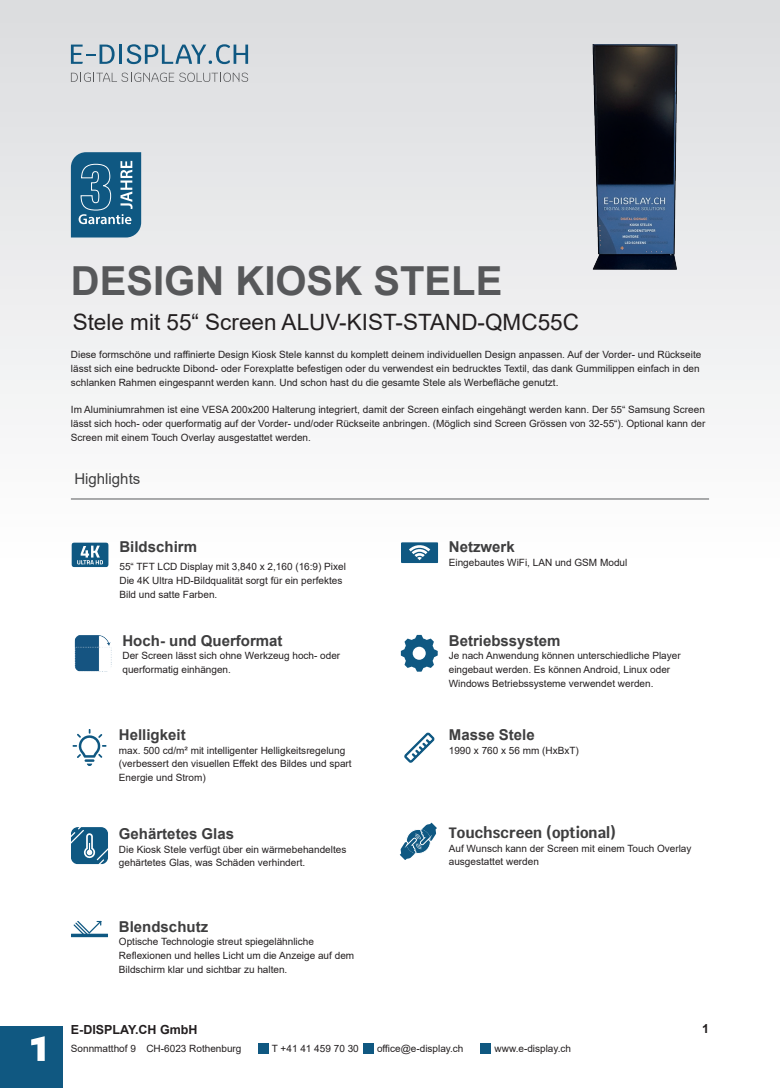
<style>
.page{position:relative;width:780px;height:1088px;background:#fff}
.page>*{position:absolute;margin:0;border:0;box-sizing:border-box;transform-origin:0 0}
.t1{font:700 40px "Arial";color:#57585a}
.t2{font:22.5px "Arial";color:#231f20}
.t3{font:700 15px "Arial";color:#3e3e3f}
.t4{font:700 15px "Krub";color:#3e3e3f}
.t5{font:15px "Arial";color:#3e3e3f}
.t6{font:700 12.5px "Arial";color:#231f20}
.t7{font:10px/13.8px "Arial";color:#231f20}
</style>
<div class="page">
<div style="left:0;top:0;width:780px;height:567px;background:linear-gradient(to bottom,#dbdcdf,#fefefe)"></div>
<div style="left:258px;top:1043px;width:10px;height:10px;background:#105881"></div>
<div style="left:363px;top:1043px;width:10px;height:10px;background:#105881"></div>
<div style="left:0;top:1026px;width:62px;height:62px;background:#105881"></div>
<svg style="left:31px;top:1036px;width:14px;height:25px"></svg>
<div style="left:480px;top:1043px;width:11px;height:11px;background:#105881"></div>
<hr style="left:71px;top:499px;width:638px;height:1px;background:#57585a">
<img style="left:552px;top:44px;width:178px;height:247px">
<hr style="left:71px;top:934px;width:37px;height:3px;background:#0f5882">
<svg style="left:74px;top:921px;width:27px;height:13px"></svg>
<svg style="left:71px;top:542px;width:38px;height:25px"></svg>
<svg style="left:401px;top:542px;width:37px;height:21px"></svg>
<svg style="left:72px;top:729px;width:35px;height:37px"></svg>
<svg style="left:71px;top:827px;width:37px;height:37px"></svg>
<svg style="left:400px;top:635px;width:38px;height:37px"></svg>
<svg style="left:404px;top:732px;width:31px;height:31px"></svg>
<svg style="left:400px;top:822px;width:37px;height:38px"></svg>
<img style="left:74px;top:635px;width:38px;height:36px">
<svg style="left:71px;top:152px;width:70px;height:85px;background:#2d6c91"></svg>
<svg style="left:71px;top:45px;width:44px;height:19px"></svg>
<hr style="left:119px;top:45px;width:3px;height:19px;background:#0f5882">
<svg style="left:127px;top:44px;width:121px;height:20px;background:#a0b7c4"></svg>
<svg style="left:71px;top:73px;width:177px;height:9px;background:#c4c5c7"></svg>
<h1 class="t1" style="left:71px;top:253px;width:433px">DESIGN KIOSK STELE</h1>
<h2 class="t2" style="left:73px;top:307px;width:507px">Stele mit 55“ Screen ALUV-KIST-STAND-QMC55C</h2>
<p class="t7" style="left:71px;top:348px;width:632px">Diese formschöne und raffinierte Design Kiosk Stele kannst du komplett deinem individuellen Design anpassen. Auf der Vorder- und Rückseite lässt sich eine bedruckte Dibond- oder Forexplatte befestigen oder du verwendest ein bedrucktes Textil, das dank Gummilippen einfach in den schlanken Rahmen eingespannt werden kann. Und schon hast du die gesamte Stele als Werbefläche genutzt.</p>
<p class="t7" style="left:71px;top:403px;width:636px;text-align:justify">Im Aluminiumrahmen ist eine VESA 200x200 Halterung integriert, damit der Screen einfach eingehängt werden kann. Der 55“ Samsung Screen lässt sich hoch- oder querformatig auf der Vorder- und/oder Rückseite anbringen. (Möglich sind Screen Grössen von 32-55“). Optional kann der Screen mit einem Touch Overlay ausgestattet werden.</p>
<h3 class="t5" style="left:74px;top:468px;width:67px">Highlights</h3>
<h3 class="t3" style="left:119px;top:536px;width:79px">Bildschirm</h3>
<p class="t7" style="left:119px;top:560px;width:228px">55“ TFT LCD Display mit 3,840 x 2,160 (16:9) Pixel<br>Die 4K Ultra HD-Bildqualität sorgt für ein perfektes<br>Bild und satte Farben.</p>
<h3 class="t3" style="left:122px;top:630px;width:162px">Hoch- und Querformat</h3>
<p class="t7" style="left:122px;top:649px;width:219px">Der Screen lässt sich ohne Werkzeug hoch- oder querformatig einhängen.</p>
<h3 class="t3" style="left:119px;top:724px;width:68px">Helligkeit</h3>
<p class="t7" style="left:119px;top:743px;width:234px">max. 500 cd/m² mit intelligenter Helligkeitsregelung (verbessert den visuellen Effekt des Bildes und spart<br>Energie und Strom)</p>
<h3 class="t3" style="left:119px;top:823px;width:117px">Gehärtetes Glas</h3>
<p class="t7" style="left:119px;top:842px;width:229px">Die Kiosk Stele verfügt über ein wärmebehandeltes gehärtetes Glas, was Schäden verhindert.</p>
<h3 class="t3" style="left:449px;top:536px;width:67px">Netzwerk</h3>
<p class="t7" style="left:449px;top:556px;width:180px">Eingebautes WiFi, LAN und GSM Modul</p>
<h3 class="t3" style="left:449px;top:630px;width:113px">Betriebssystem</h3>
<p class="t7" style="left:449px;top:649px;width:233px">Je nach Anwendung können unterschiedliche Player eingebaut werden. Es können Android, Linux oder<br>Windows Betriebssysteme verwendet werden.</p>
<h3 class="t3" style="left:449px;top:724px;width:87px">Masse Stele</h3>
<p class="t7" style="left:449px;top:743px;width:132px">1990 x 760 x 56 mm (HxBxT)</p>
<h3 class="t4" style="left:449px;top:824px;width:169px">Touchscreen (optional)</h3>
<p class="t7" style="left:449px;top:841px;width:244px">Auf Wunsch kann der Screen mit einem Touch Overlay ausgestattet werden</p>
<h3 class="t3" style="left:119px;top:916px;width:91px">Blendschutz</h3>
<p class="t7" style="left:119px;top:935px;width:237px">Optische Technologie streut spiegelähnliche<br>Reflexionen und helles Licht um die Anzeige auf dem<br>Bildschirm klar und sichtbar zu halten.</p>
<p class="t6" style="left:71px;top:1021px;width:128px">E-DISPLAY.CH GmbH</p>
<p class="t7" style="left:71px;top:1041px;width:172px">Sonnmatthof 9 CH-6023 Rothenburg</p>
<p class="t7" style="left:272px;top:1041px;width:88px">T +41 41 459 70 30</p>
<p class="t7" style="left:377px;top:1041px;width:88px">office@e-display.ch</p>
<p class="t7" style="left:494px;top:1041px;width:78px">www.e-display.ch</p>
<p class="t6" style="left:702px;top:1020px;width:8px">1</p>
</div>
